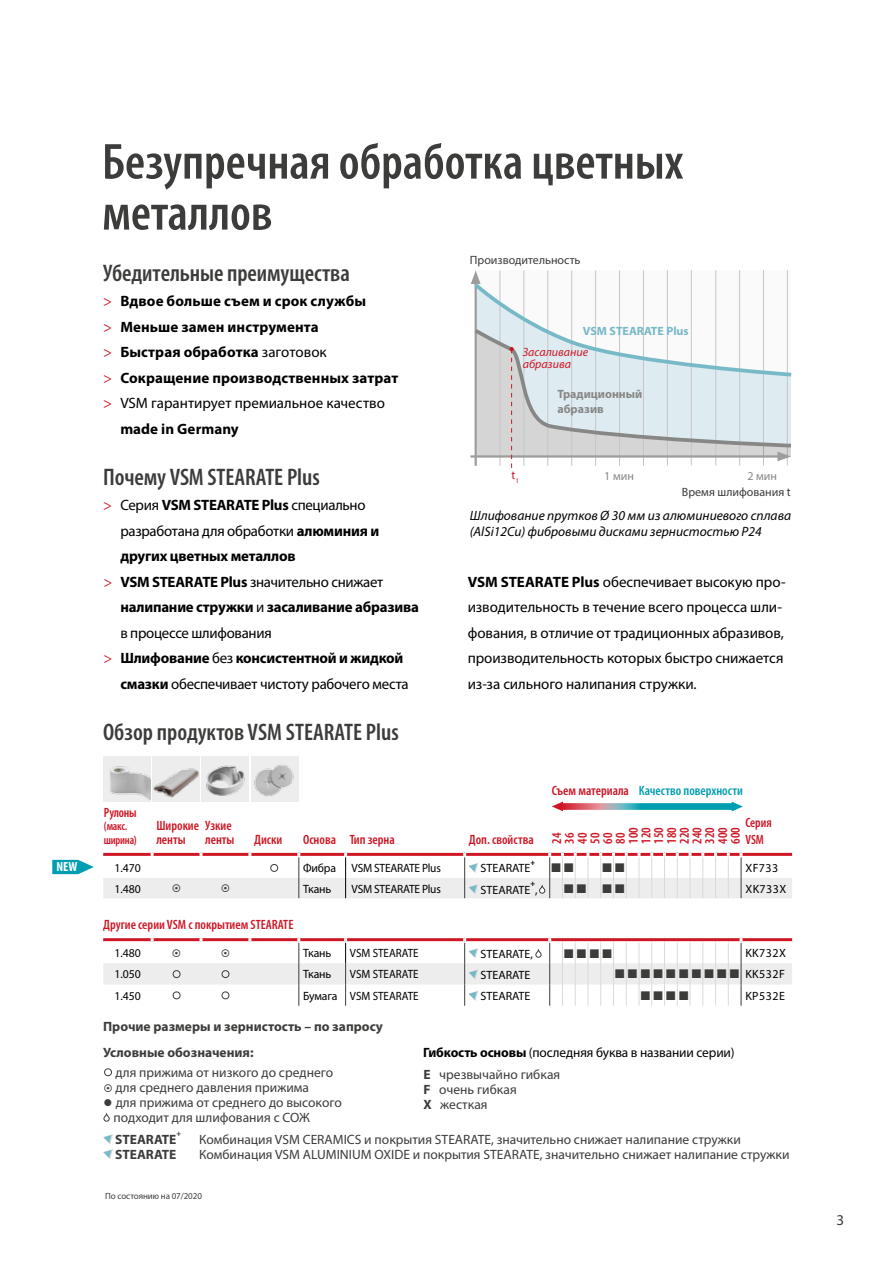
<style>
.page{position:relative;width:893px;height:1263px;background:#fff}
.page>*{position:absolute;margin:0;border:0;box-sizing:border-box;transform-origin:0 0}
.t1{font:600 condensed 51px/51px "Myriad Pro";color:#3c3c3b}
.t2{font:600 condensed 24px "Myriad Pro";letter-spacing:-.005em;color:#3c3c3b}
.t3{font:15px/25.5px "Myriad Pro";letter-spacing:-.01em;color:#000}
.t4{font:700 15px "Myriad Pro";color:#000}
.t5{font:15px "Myriad Pro";color:#3c3c3b}
.t6{font:13.5px/15px "Myriad Pro";color:#3c3c3b}
.t7{font:600 condensed 13.5px/12.8px "Myriad Pro";color:#ce1625}
.t8{font:italic 13.5px/16.2px "Myriad Pro";color:#000}
.t9{font:700 13.5px "Myriad Pro";color:#3c3c3b}
.t10{font:13.5px "Myriad Pro";letter-spacing:-.01em;color:#000}
.t11{font:600 condensed 13.5px "Myriad Pro";color:#009eb0}
.t12{font:600 condensed 13.5px/16.2px "Myriad Pro";color:#ce1625;scale:.96 1}
.t13{font:600 condensed 13.5px "Myriad Pro";color:#ce1625;scale:.95 1}
.t14{font:700 condensed 13.2px "Myriad Pro";color:#fff}
.t15{font:12px "Myriad Pro";color:#000}
.t16{font:12px "Myriad Pro";color:#3c3c3b}
.t17{font:12px "Myriad Pro";letter-spacing:-.02em;color:#000;scale:.95 1}
.t18{font:12px "Myriad Pro";color:#000;scale:.92 1}
.t19{font:700 12px/15px "Myriad Pro";color:#878787}
.t20{font:italic 12px/12px "Myriad Pro";color:#ce1625}
.t21{font:700 12px "Myriad Pro";color:#78b9c8}
.t22{font:600 condensed 12px/13.5px "Myriad Pro";letter-spacing:-.02em;color:#ce1625;scale:.95 1}
.t23{font:12px "Myriad Pro";color:#878787}
.t24{font:12px "Myriad Pro";color:#ce1625}
.t25{font:9px "Myriad Pro";letter-spacing:-.01em;color:#3c3c3b}
.t26{font:700 7.8px "Myriad Pro";color:#000}
.t27{font:700 7.8px "Myriad Pro";color:#3c3c3b}
.s1{font-weight:400;color:#ce1625}
.s2{font-weight:400}
.s3{color:#ce1625}
.s4{font-weight:700}
</style>
<div class="page">
<hr style="left:470px;top:455px;width:312px;height:3px;background:#9d9d9c">
<svg style="left:471px;top:270px;width:321px;height:198px"></svg>
<svg style="left:52px;top:860px;width:42px;height:14px"></svg>
<div style="left:103px;top:757px;width:48px;height:45px;background:#ededed"></div>
<img style="left:109px;top:766px;width:42px;height:33px">
<div style="left:153px;top:757px;width:47px;height:45px;background:#ededed"></div>
<img style="left:153px;top:768px;width:46px;height:30px">
<div style="left:202px;top:757px;width:47px;height:45px;background:#ededed"></div>
<img style="left:206px;top:765px;width:39px;height:31px">
<div style="left:251px;top:757px;width:47px;height:45px;background:#ededed"></div>
<img style="left:254px;top:764px;width:40px;height:32px">
<svg style="left:104px;top:1068px;width:8px;height:8px"></svg>
<svg style="left:552px;top:801px;width:191px;height:10px"></svg>
<svg style="left:103px;top:1134px;width:10px;height:25px"></svg>
<svg style="left:103px;top:852px;width:689px;height:154px"></svg>
<svg style="left:103px;top:1112px;width:7px;height:10px"></svg>
<p class="t14" style="left:56px;top:859px;width:23px">NEW</p>
<h1 class="t1" style="left:102px;top:135px;width:583px">Безупречная обработка цветных металлов</h1>
<h2 class="t2" style="left:103px;top:258px;width:248px">Убедительные преимущества</h2>
<p class="t4" style="left:103px;top:291px;width:264px"><span class="s1">&gt;</span> Вдвое больше съем и срок службы</p>
<p class="t4" style="left:103px;top:317px;width:217px"><span class="s1">&gt;</span> Меньше замен инструмента</p>
<p class="t4" style="left:103px;top:342px;width:225px"><span class="s1">&gt;</span> Быстрая обработка <span class="s2">заготовок</span></p>
<p class="t4" style="left:103px;top:368px;width:297px"><span class="s1">&gt;</span> Сокращение производственных затрат</p>
<p class="t3" style="left:103px;top:390px;width:283px"><span class="s3">&gt;</span> VSM гарантирует премиальное качество</p>
<p class="t4" style="left:120px;top:419px;width:120px">made in Germany</p>
<h2 class="t2" style="left:103px;top:462px;width:218px">Почему VSM STEARATE Plus</h2>
<p class="t3" style="left:103px;top:492px;width:264px"><span class="s3">&gt;</span> Серия <span class="s4">VSM STEARATE Plus</span> специально</p>
<p class="t3" style="left:120px;top:518px;width:260px">разработана для обработки <span class="s4">алюминия и</span></p>
<p class="t4" style="left:120px;top:546px;width:177px">других цветных металлов</p>
<p class="t3" style="left:103px;top:569px;width:282px"><span class="s3">&gt;</span> <span class="s4">VSM STEARATE Plus</span> значительно снижает</p>
<p class="t4" style="left:120px;top:597px;width:300px">налипание стружки <span class="s2">и</span> засаливание абразива</p>
<p class="t3" style="left:120px;top:620px;width:153px">в процессе шлифования</p>
<p class="t4" style="left:103px;top:648px;width:302px"><span class="s1">&gt;</span> Шлифование <span class="s2">без</span> консистентной и жидкой</p>
<p class="t3" style="left:120px;top:671px;width:290px"><span class="s4">смазки</span> обеспечивает чистоту рабочего места</p>
<p class="t16" style="left:470px;top:253px;width:112px">Производительность</p>
<p class="t21" style="left:583px;top:323px;width:107px">VSM STEARATE Plus</p>
<p class="t20" style="left:523px;top:345px;width:67px">Засаливание абразива</p>
<p class="t19" style="left:557px;top:386px;width:87px">Традиционный абразив</p>
<p class="t24" style="left:511px;top:467px;width:9px">t<sub>1</sub></p>
<p class="t23" style="left:604px;top:469px;width:31px">1 мин</p>
<p class="t23" style="left:747px;top:469px;width:31px">2 мин</p>
<p class="t16" style="left:682px;top:484px;width:110px">Время шлифования t</p>
<p class="t8" style="left:470px;top:507px;width:323px">Шлифование прутков Ø 30 мм из алюминиевого сплава (AlSi12Cu) фибровыми дисками зернистостью Р24</p>
<p class="t3" style="left:468px;top:569px;width:319px"><span class="s4">VSM STEARATE Plus</span> обеспечивает высокую про&shy;изводительность в течение всего процесса шли&shy;фования, в отличие от традиционных абразивов, производительность которых быстро снижается из-за сильного налипания стружки.</p>
<h2 class="t2" style="left:103px;top:717px;width:297px">Обзор продуктов VSM STEARATE Plus</h2>
<p class="t11" style="left:552px;top:782px;width:193px"><span class="s3">Съем материала</span> Качество поверхности</p>
<p class="t13" style="left:104px;top:804px;width:36px">Рулоны</p>
<p class="t22" style="left:104px;top:819px;width:36px">(макс. ширина)</p>
<p class="t7" style="left:156px;top:819px;width:44px;line-height:13.5px">Широкие ленты</p>
<p class="t7" style="left:205px;top:819px;width:31px;line-height:13.5px">Узкие ленты</p>
<p class="t7" style="left:254px;top:832px;width:30px">Диски</p>
<p class="t7" style="left:303px;top:832px;width:93px">Основа Тип зерна</p>
<p class="t7" style="left:469px;top:832px;width:66px">Доп. свойства</p>
<p class="t7" style="left:550px;top:844px;width:18px;rotate:-90deg">24<br>36<br>40<br>50<br>60<br>80<br>100<br>120<br>150<br>180<br>220<br>240<br>320<br>400<br>600</p>
<p class="t12" style="left:745px;top:815px;width:29px">Серия<br>VSM</p>
<p class="t26" style="left:530px;top:857px;width:6px">+</p>
<p class="t15" style="left:115px;top:861px;width:28px">1.470</p>
<p class="t15" style="left:303px;top:860px;width:35px">Фибра</p>
<p class="t17" style="left:352px;top:860px;width:95px">VSM STEARATE Plus</p>
<p class="t15" style="left:481px;top:861px;width:51px">STEARATE</p>
<p class="t15" style="left:745px;top:860px;width:35px">XF733</p>
<p class="t26" style="left:530px;top:878px;width:6px">+</p>
<p class="t15" style="left:115px;top:881px;width:28px">1.480</p>
<p class="t15" style="left:303px;top:881px;width:30px">Ткань</p>
<p class="t17" style="left:352px;top:881px;width:95px">VSM STEARATE Plus</p>
<p class="t15" style="left:481px;top:882px;width:59px">STEARATE ,</p>
<p class="t15" style="left:745px;top:881px;width:43px">XK733X</p>
<p class="t7" style="left:103px;top:918px;width:192px">Другие серии VSM c покрытием STEARATE</p>
<p class="t15" style="left:115px;top:946px;width:28px">1.480</p>
<p class="t15" style="left:303px;top:946px;width:30px">Ткань</p>
<p class="t18" style="left:350px;top:946px;width:76px">VSM STEARATE</p>
<p class="t15" style="left:481px;top:946px;width:54px">STEARATE,</p>
<p class="t15" style="left:745px;top:946px;width:42px">KK732X</p>
<p class="t15" style="left:115px;top:967px;width:28px">1.050</p>
<p class="t15" style="left:303px;top:967px;width:30px">Ткань</p>
<p class="t18" style="left:350px;top:967px;width:76px">VSM STEARATE</p>
<p class="t15" style="left:481px;top:967px;width:51px">STEARATE</p>
<p class="t15" style="left:745px;top:967px;width:41px">KK532F</p>
<p class="t15" style="left:115px;top:988px;width:28px">1.450</p>
<p class="t15" style="left:303px;top:988px;width:117px">Бумага VSM STEARATE</p>
<p class="t15" style="left:481px;top:989px;width:51px">STEARATE</p>
<p class="t15" style="left:745px;top:988px;width:41px">KP532E</p>
<p class="t9" style="left:103px;top:1017px;width:281px">Прочие размеры и зернистость – по запросу</p>
<p class="t9" style="left:103px;top:1044px;width:152px">Условные обозначения:</p>
<p class="t6" style="left:116px;top:1064px;width:219px">для прижима от низкого до среднего для среднего давления прижима</p>
<p class="t6" style="left:114px;top:1094px;width:230px;text-indent:-10px">● для прижима от среднего до высокого подходит для шлифования с СОЖ</p>
<p class="t10" style="left:423px;top:1044px;width:313px"><span class="s4">Гибкость основы</span> (последняя буква в названии серии)</p>
<p class="t6" style="left:423px;top:1066px;width:138px"><span class="s4">E</span> чрезвычайно гибкая<br><span class="s4">F</span> очень гибкая<br><span class="s4">X</span> жесткая</p>
<p class="t27" style="left:176px;top:1128px;width:6px">+</p>
<p class="t6" style="left:199px;top:1131px;width:543px">Комбинация VSM CERAMICS и покрытия STEARATE, значительно снижает налипание стружки</p>
<p class="t9" style="left:115px;top:1130px;width:63px">STEARATE</p>
<p class="t9" style="left:115px;top:1145px;width:63px">STEARATE</p>
<p class="t6" style="left:199px;top:1146px;width:592px">Комбинация VSM ALUMINIUM OXIDE и покрытия STEARATE, значительно снижает налипание стружки</p>
<p class="t25" style="left:105px;top:1190px;width:98px">По состоянию на 07/2020</p>
<p class="t5" style="left:837px;top:1210px;width:9px">3</p>
</div>
